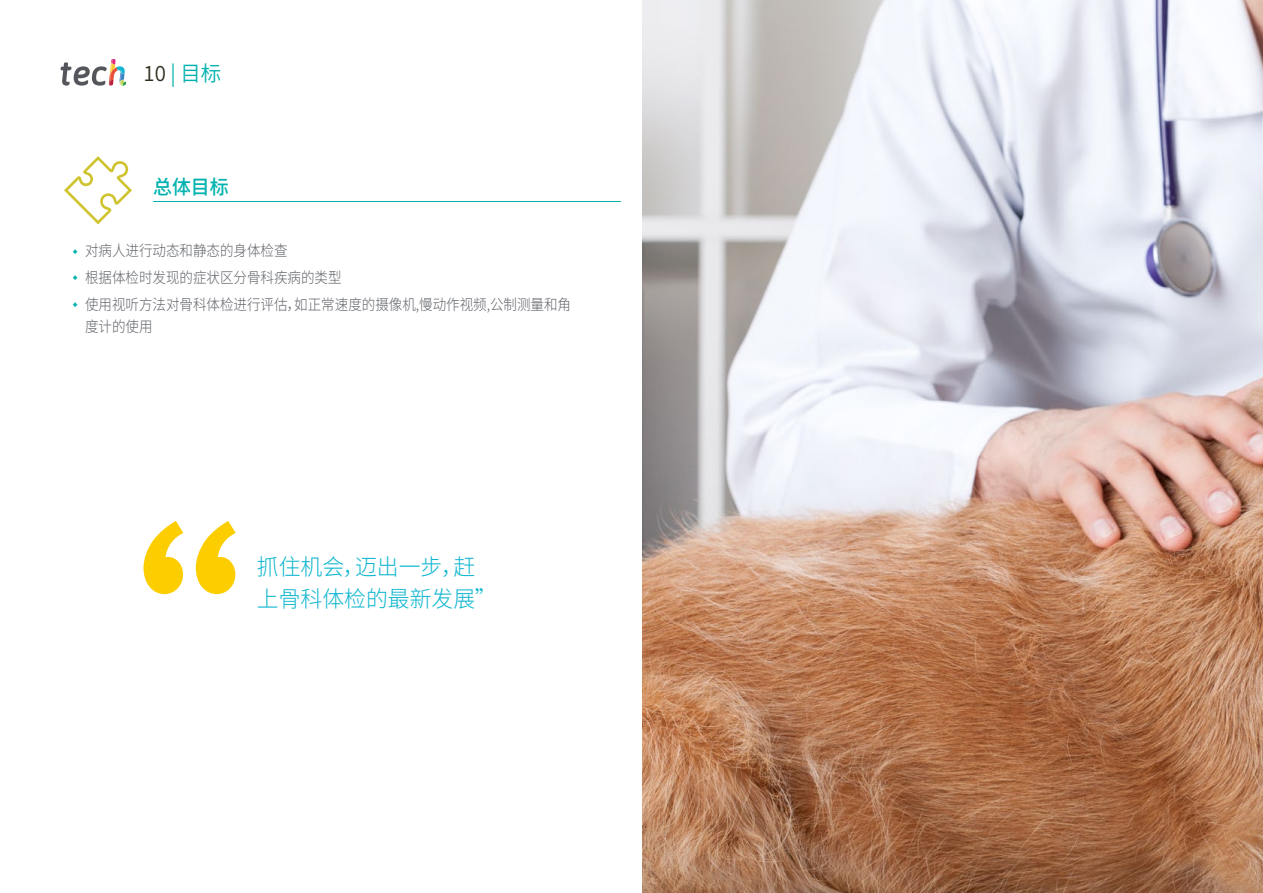
<style>
.page{position:relative;width:1263px;height:893px;background:#fff}
.page>*{position:absolute;margin:0;border:0;box-sizing:border-box;transform-origin:0 0}
.t1{font:300 22.5px/31.5px "Source Han Sans CN";color:#0fb6cf}
.t2{font:21px "Source Han Sans CN";color:#00b2af}
.t3{font:500 19.5px "Source Han Sans CN";color:#00b2af}
.t4{font:300 15px/26.7px "Source Han Sans CN";color:#61646a;scale:.9 1}
.s1{color:#312e20}
</style>
<div class="page">
<hr style="left:153px;top:201px;width:468px;height:1px;background:#00b2af">
<svg style="left:64px;top:156px;width:68px;height:68px"></svg>
<img style="left:642px;top:0;width:621px;height:893px">
<svg style="left:144px;top:521px;width:92px;height:73px"></svg>
<svg style="left:61px;top:59px;width:65px;height:27px"></svg>
<h2 class="t2" style="left:144px;top:61px;width:79px"><span class="s1">10</span> | 目标</h2>
<h3 class="t3" style="left:153px;top:176px;width:77px">总体目标</h3>
<p class="t4" style="left:85px;top:238px;width:541px">对病人进行动态和静态的身体检查<br>根据体检时发现的症状区分骨科疾病的类型<br>使用视听方法对骨科体检进行评估，如正常速度的摄像机,慢动作视频,公制测量和角</p>
<p class="t4" style="left:85px;top:314px;width:76px">度计的使用</p>
<h1 class="t1" style="left:257px;top:552px;width:241px">抓住机会，迈出一步，赶上骨科体检的最新发展”</h1>
</div>
